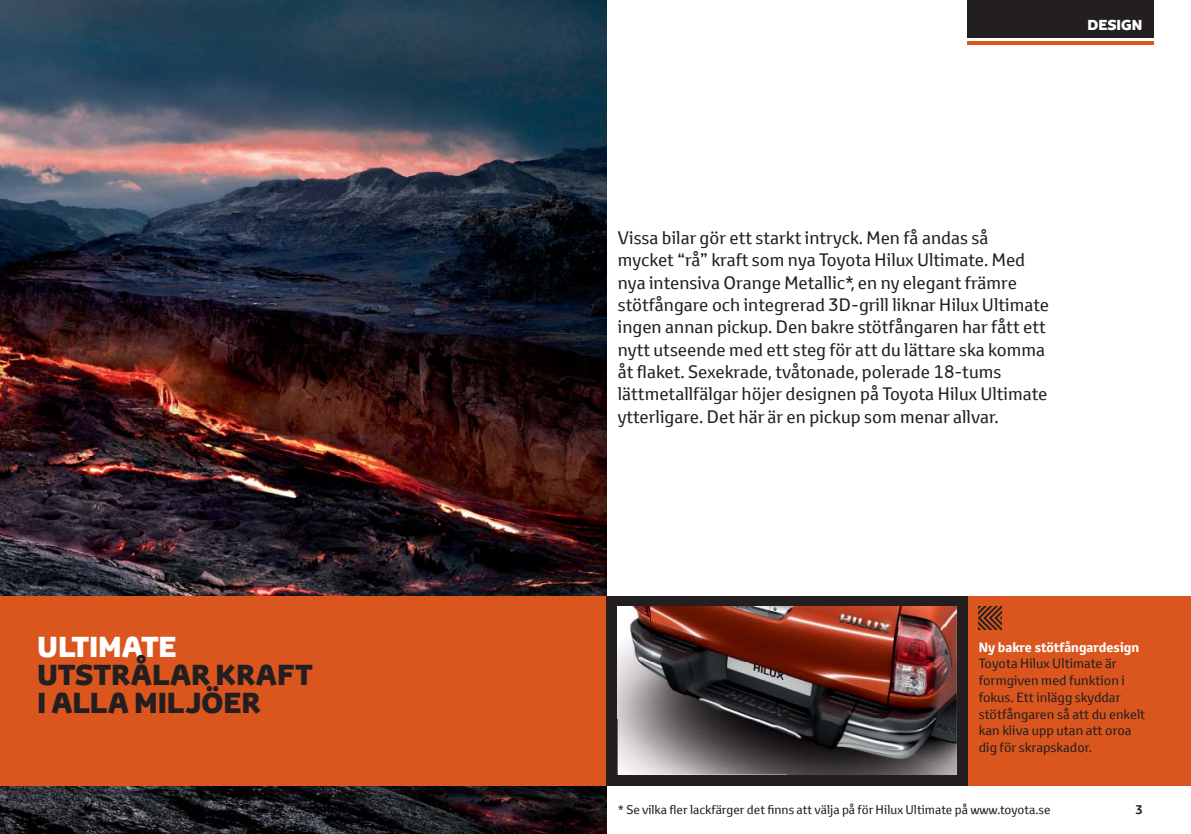
<style>
.page{position:relative;width:1191px;height:834px;background:#fff}
.page>*{position:absolute;margin:0;border:0;box-sizing:border-box;transform-origin:0 0}
.t1{font:800 28px/27.8px "Toyota Display";color:#231f20}
.t2{font:800 28px "Toyota Display";color:#fff}
.t3{font:17.5px/22.4px "Toyota Text";color:#231f20}
.t4{font:800 14px "Toyota Display";color:#fff}
.t5{font:13.12px/16.8px "Toyota Text";color:#231f20}
.t6{font:700 13.12px "Toyota Text";color:#fff}
.t7{font:12.25px "Toyota Text";color:#231f20}
.t8{font:700 12.25px "Toyota Text";color:#231f20}
</style>
<div class="page">
<img style="left:0;top:0;width:606px;height:833px">
<div style="left:0;top:595px;width:1191px;height:190px;background:#da561e"></div>
<div style="left:606px;top:595px;width:361px;height:190px;background:#231f20"></div>
<img style="left:617px;top:606px;width:339px;height:168px">
<svg style="left:978px;top:606px;width:23px;height:23px"></svg>
<div style="left:967px;top:0;width:186px;height:37px;background:#231f20"></div>
<hr style="left:967px;top:41px;width:186px;height:4px;background:#da561e">
<h1 class="t2" style="left:37px;top:627px;width:141px">ULTIMATE</h1>
<h1 class="t1" style="left:37px;top:660px;width:277px">UTSTRÅLAR KRAFT<br>I ALLA MILJÖER</h1>
<p class="t4" style="left:1087px;top:15px;width:57px">DESIGN</p>
<p class="t3" style="left:618px;top:226px;width:433px">Vissa bilar gör ett starkt intryck. Men få andas så<br>mycket “rå” kraft som nya Toyota Hilux Ultimate. Med nya intensiva Orange Metallic*, en ny elegant främre stötfångare och integrerad 3D-grill liknar Hilux Ultimate ingen annan pickup. Den bakre stötfångaren har fått ett nytt utseende med ett steg för att du lättare ska komma åt flaket. Sexekrade, tvåtonade, polerade 18-tums lättmetallfälgar höjer designen på Toyota Hilux Ultimate ytterligare. Det här är en pickup som menar allvar.</p>
<p class="t6" style="left:978px;top:638px;width:162px">Ny bakre stötfångardesign</p>
<p class="t5" style="left:978px;top:655px;width:168px">Toyota Hilux Ultimate är formgiven med funktion i fokus. Ett inlägg skyddar stötfångaren så att du enkelt kan kliva upp utan att oroa dig för skrapskador.</p>
<p class="t7" style="left:618px;top:800px;width:434px">* Se vilka fler lackfärger det finns att välja på för Hilux Ultimate på www.toyota.se</p>
<p class="t8" style="left:1135px;top:800px;width:9px">3</p>
</div>
